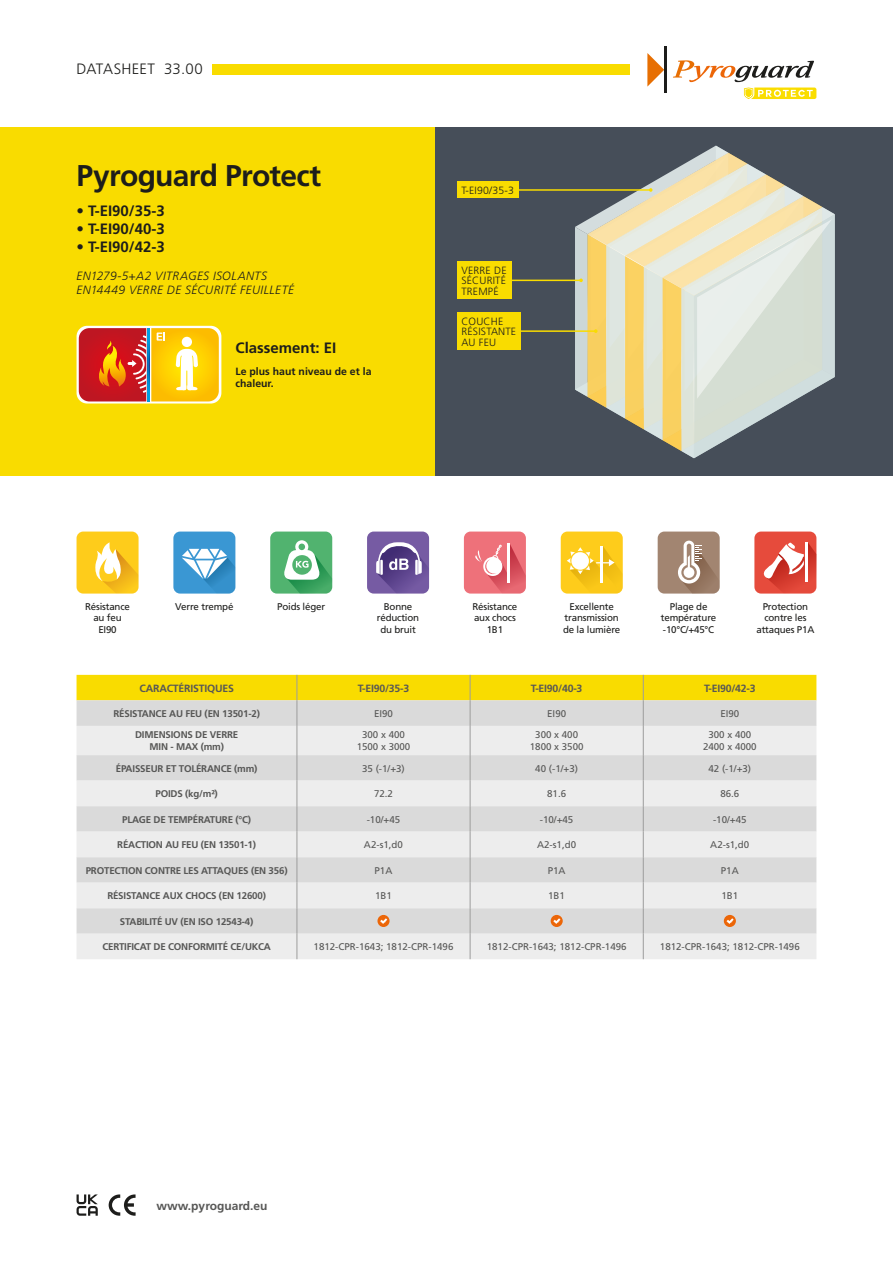
<style>
.page{position:relative;width:893px;height:1263px;background:#fff}
.page>*{position:absolute;margin:0;border:0;box-sizing:border-box;transform-origin:0 0}
.t1{font:700 30px "Frutiger LT Std";letter-spacing:-.025em;color:#1d1d1b}
.t2{font:700 15px "Frutiger LT Std";color:#1d1d1b}
.t3{font:300 15px "Frutiger LT Std";letter-spacing:.01em;color:#1d1d1b}
.t4{font:italic 300 12px/14.4px "Frutiger LT Std";letter-spacing:.035em;color:#1d1d1b}
.t5{font:700 12px "Frutiger LT Std";color:#575756}
.t6{font:300 10.5px/10.5px "Frutiger LT Std";letter-spacing:.02em;color:#1d1d1b;text-align:justify}
.t7{font:700 10.5px "Frutiger LT Std";letter-spacing:-.02em;color:#575756}
.t8{font:700 10.5px/12.6px "Frutiger LT Std";color:#1d1d1b}
.t9{font:700 9.75px/11.7px "Frutiger LT Std";letter-spacing:-.02em;color:#575756;text-align:center}
.t10{font:9.75px/11.7px "Frutiger LT Std";color:#575756;text-align:center}
.t11{font:9.75px/11.7px "Frutiger LT Std";letter-spacing:-.02em;color:#1d1d1b;text-align:center}
</style>
<div class="page">
<div style="left:0;top:128px;width:436px;height:348px;background:#f9dc00"></div>
<div style="left:436px;top:128px;width:457px;height:348px;background:#464e59"></div>
<div style="left:270px;top:531px;width:62px;height:63px;background:#51b36f;border-radius:7px"></div>
<svg style="left:283px;top:540px;width:49px;height:54px"></svg>
<svg style="left:77px;top:675px;width:739px;height:284px;background:#e5e2cf"></svg>
<div style="left:367px;top:531px;width:62px;height:63px;background:#765ba3;border-radius:7px"></div>
<svg style="left:376px;top:542px;width:53px;height:51px"></svg>
<div style="left:77px;top:531px;width:62px;height:63px;background:#fecc1b;border-radius:7px"></div>
<svg style="left:95px;top:542px;width:44px;height:52px"></svg>
<div style="left:464px;top:531px;width:62px;height:63px;background:#ee717a;border-radius:7px"></div>
<svg style="left:475px;top:543px;width:51px;height:51px"></svg>
<div style="left:561px;top:531px;width:62px;height:63px;background:#fecc1b;border-radius:7px"></div>
<svg style="left:567px;top:546px;width:56px;height:47px"></svg>
<div style="left:173px;top:531px;width:62px;height:63px;background:#3a97d3;border-radius:7px"></div>
<svg style="left:182px;top:549px;width:53px;height:44px"></svg>
<svg style="left:647px;top:53px;width:17px;height:34px"></svg>
<hr style="left:664px;top:46px;width:2px;height:47px;background:#1d1d1b">
<svg style="left:673px;top:60px;width:141px;height:22px"></svg>
<svg style="left:744px;top:88px;width:72px;height:11px"></svg>
<div style="left:213px;top:64px;width:417px;height:10px;background:#f9dc00"></div>
<hr style="left:478px;top:189px;width:173px;height:2px;background:#f9dc00">
<div style="left:457px;top:182px;width:61px;height:16px;background:#f9dc00"></div>
<svg style="left:77px;top:326px;width:144px;height:77px"></svg>
<svg style="left:79px;top:328px;width:140px;height:73px;background:#df822e"></svg>
<hr style="left:477px;top:330px;width:119px;height:2px;background:#f9dc00">
<div style="left:658px;top:531px;width:62px;height:62px;background:#a28571;border-radius:7px"></div>
<svg style="left:678px;top:541px;width:42px;height:52px"></svg>
<div style="left:754px;top:531px;width:62px;height:63px;background:#e64b3c;border-radius:7px"></div>
<svg style="left:760px;top:542px;width:56px;height:52px"></svg>
<hr style="left:478px;top:280px;width:103px;height:1px;background:#f9dc00">
<svg style="left:575px;top:146px;width:260px;height:312px"></svg>
<div style="left:457px;top:262px;width:54px;height:37px;background:#f9dc00"></div>
<div style="left:457px;top:312px;width:64px;height:38px;background:#f9dc00"></div>
<svg style="left:109px;top:1194px;width:27px;height:22px"></svg>
<svg style="left:77px;top:1194px;width:21px;height:22px"></svg>
<h2 class="t3" style="left:77px;top:60px;width:128px">DATASHEET 33.00</h2>
<h1 class="t1" style="left:77px;top:158px;width:246px">Pyroguard Protect</h1>
<h2 class="t2" style="left:77px;top:202px;width:90px">• T-EI90/35-3</h2>
<h2 class="t2" style="left:77px;top:220px;width:90px">• T-EI90/40-3</h2>
<h2 class="t2" style="left:77px;top:238px;width:90px">• T-EI90/42-3</h2>
<p class="t4" style="left:77px;top:268px;width:219px">EN1279-5+A2 VITRAGES ISOLANTS<br>EN14449 VERRE DE SÉCURITÉ FEUILLETÉ</p>
<h2 class="t2" style="left:236px;top:339px;width:102px">Classement: EI</h2>
<p class="t8" style="left:236px;top:365px;width:137px">Le plus haut niveau de et la chaleur.</p>
<p class="t6" style="left:461px;top:185px;width:54px">T-EI90/35-3</p>
<p class="t6" style="left:461px;top:265px;width:47px">VERRE DE SÉCURITÉ TREMPÉ</p>
<p class="t6" style="left:461px;top:316px;width:56px;text-align:left">COUCHE<br>RÉSISTANTE<br>AU FEU</p>
<p class="t11" style="left:85px;top:600px;width:46px">Résistance au feu<br>EI90</p>
<p class="t11" style="left:175px;top:600px;width:60px">Verre trempé</p>
<p class="t11" style="left:661px;top:600px;width:57px">Plage de température -10°C/+45°C</p>
<p class="t11" style="left:277px;top:600px;width:49px">Poids léger</p>
<p class="t11" style="left:377px;top:600px;width:44px">Bonne réduction du bruit</p>
<p class="t11" style="left:563px;top:600px;width:59px">Excellente transmission de la lumière</p>
<p class="t11" style="left:472px;top:600px;width:46px">Résistance aux chocs<br>1B1</p>
<p class="t11" style="left:756px;top:600px;width:60px">Protection contre les attaques P1A</p>
<p class="t7" style="left:140px;top:682px;width:96px">CARACTÉRISTIQUES</p>
<p class="t7" style="left:358px;top:682px;width:53px">T-EI90/35-3</p>
<p class="t7" style="left:531px;top:682px;width:53px">T-EI90/40-3</p>
<p class="t7" style="left:704px;top:682px;width:53px">T-EI90/42-3</p>
<p class="t9" style="left:114px;top:708px;width:148px">RÉSISTANCE AU FEU (EN 13501-2)</p>
<p class="t10" style="left:374px;top:708px;width:20px">EI90</p>
<p class="t10" style="left:547px;top:708px;width:20px">EI90</p>
<p class="t10" style="left:720px;top:708px;width:20px">EI90</p>
<p class="t9" style="left:135px;top:729px;width:105px">DIMENSIONS DE VERRE<br>MIN - MAX (mm)</p>
<p class="t10" style="left:357px;top:729px;width:55px">300 x 400<br>1500 x 3000</p>
<p class="t10" style="left:530px;top:729px;width:55px">300 x 400<br>1800 x 3500</p>
<p class="t10" style="left:703px;top:729px;width:55px">300 x 400<br>2400 x 4000</p>
<p class="t9" style="left:116px;top:762px;width:143px">ÉPAISSEUR ET TOLÉRANCE (mm)</p>
<p class="t10" style="left:362px;top:762px;width:44px">35 (-1/+3)</p>
<p class="t10" style="left:535px;top:762px;width:44px">40 (-1/+3)</p>
<p class="t10" style="left:708px;top:762px;width:44px">42 (-1/+3)</p>
<p class="t9" style="left:155px;top:788px;width:64px">POIDS (kg/m²)</p>
<p class="t10" style="left:374px;top:788px;width:20px">72.2</p>
<p class="t10" style="left:547px;top:788px;width:20px">81.6</p>
<p class="t10" style="left:720px;top:788px;width:20px">86.6</p>
<p class="t9" style="left:122px;top:813px;width:131px">PLAGE DE TEMPÉRATURE (°C)</p>
<p class="t10" style="left:367px;top:813px;width:35px">-10/+45</p>
<p class="t10" style="left:540px;top:813px;width:35px">-10/+45</p>
<p class="t10" style="left:713px;top:813px;width:35px">-10/+45</p>
<p class="t9" style="left:117px;top:839px;width:140px">RÉACTION AU FEU (EN 13501-1)</p>
<p class="t10" style="left:364px;top:839px;width:41px">A2-s1,d0</p>
<p class="t10" style="left:537px;top:839px;width:41px">A2-s1,d0</p>
<p class="t10" style="left:710px;top:839px;width:41px">A2-s1,d0</p>
<p class="t9" style="left:86px;top:864px;width:203px">PROTECTION CONTRE LES ATTAQUES (EN 356)</p>
<p class="t10" style="left:374px;top:864px;width:19px">P1A</p>
<p class="t10" style="left:548px;top:864px;width:19px">P1A</p>
<p class="t10" style="left:721px;top:864px;width:19px">P1A</p>
<p class="t9" style="left:107px;top:890px;width:160px">RÉSISTANCE AUX CHOCS (EN 12600)</p>
<p class="t10" style="left:375px;top:890px;width:18px">1B1</p>
<p class="t10" style="left:548px;top:890px;width:18px">1B1</p>
<p class="t10" style="left:721px;top:890px;width:18px">1B1</p>
<p class="t9" style="left:120px;top:915px;width:135px">STABILITÉ UV (EN ISO 12543-4)</p>
<p class="t9" style="left:102px;top:941px;width:170px">CERTIFICAT DE CONFORMITÉ CE/UKCA</p>
<p class="t10" style="left:314px;top:941px;width:141px">1812-CPR-1643; 1812-CPR-1496</p>
<p class="t10" style="left:487px;top:941px;width:141px">1812-CPR-1643; 1812-CPR-1496</p>
<p class="t10" style="left:660px;top:941px;width:141px">1812-CPR-1643; 1812-CPR-1496</p>
<p class="t5" style="left:157px;top:1198px;width:112px">www.pyroguard.eu</p>
</div>
